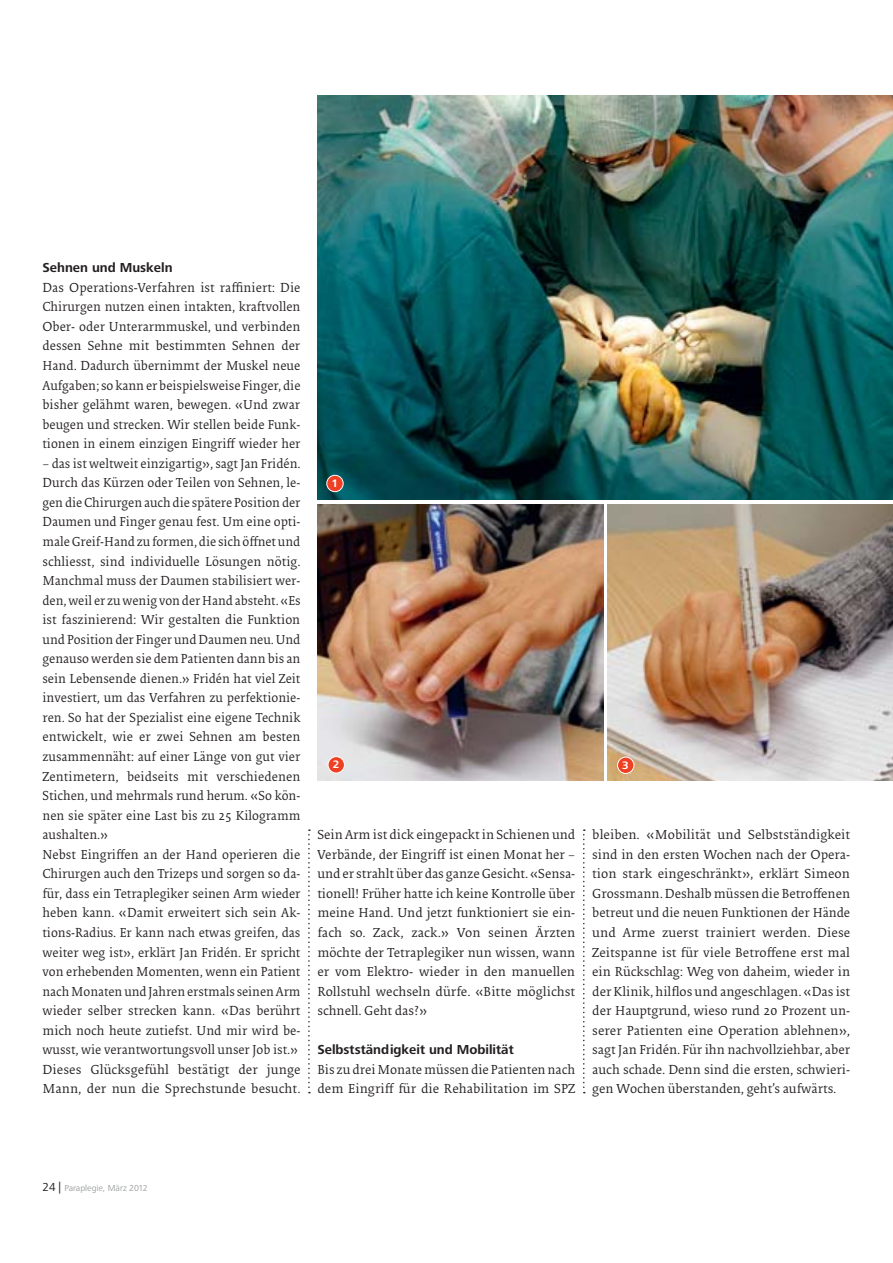
<style>
.page{position:relative;width:893px;height:1263px;background:#fff}
.page>*{position:absolute;margin:0;border:0;box-sizing:border-box;transform-origin:0 0}
.t1{font:13.5px/19.5px "Collis";color:#231f20;text-align:justify}
.t2{font:700 13.5px "Frutiger Next Pro";color:#231f20}
.t3{font:700 11.25px "Frutiger Next Pro";color:#fff}
.t4{font:9px "Frutiger Next Pro";color:#9d9fa1}
.s1{font-size:12px;color:#231f20}
</style>
<div class="page">
<svg style="left:308px;top:829px;width:2px;height:264px"></svg>
<img style="left:317px;top:95px;width:576px;height:405px">
<img style="left:608px;top:504px;width:285px;height:277px">
<img style="left:317px;top:504px;width:286px;height:277px">
<svg style="left:583px;top:829px;width:2px;height:264px"></svg>
<div style="left:327px;top:475px;width:16px;height:17px;background:#ef4023;border-radius:50%"></div>
<div style="left:326px;top:475px;width:17px;height:17px;border:1px solid #fff;border-radius:50%"></div>
<div style="left:328px;top:757px;width:16px;height:16px;background:#ef4023;border-radius:50%"></div>
<div style="left:328px;top:756px;width:17px;height:17px;border:1px solid #fff;border-radius:50%"></div>
<div style="left:617px;top:757px;width:17px;height:16px;background:#ef4023;border-radius:50%"></div>
<div style="left:617px;top:757px;width:17px;height:17px;border:1px solid #fff;border-radius:50%"></div>
<p class="t2" style="left:43px;top:262px;width:132px">Sehnen und Muskeln</p>
<p class="t1" style="left:43px;top:279px;width:259px">Das Operations-Verfahren ist raffiniert: Die Chirurgen nutzen einen intakten, kraftvollen Ober- oder Unterarmmuskel, und verbinden dessen Sehne mit bestimmten Sehnen der Hand. Dadurch übernimmt der Muskel neue Aufgaben; so kann er beispielsweise Finger, die bisher gelähmt waren, bewegen. «Und zwar beugen und strecken. Wir stellen beide Funk&shy;tionen in einem einzigen Eingriff wieder her</p>
<p class="t1" style="left:43px;top:455px;width:260px;text-align:left">– das ist weltweit einzigartig», sagt Jan Fridén.<br>Durch das Kürzen oder Teilen von Sehnen, le&shy;gen die Chirurgen auch die spätere Position der Daumen und Finger genau fest. Um eine opti&shy;male Greif-Hand zu formen, die sich öffnet und schliesst, sind individuelle Lösungen nötig.<br>Manchmal muss der Daumen stabilisiert wer&shy;den, weil er zu wenig von der Hand absteht. «Es ist faszinierend: Wir gestalten die Funktion und Position der Finger und Daumen neu. Und genauso werden sie dem Patienten dann bis an sein Lebensende dienen.» Fridén hat viel Zeit investiert, um das Verfahren zu perfektionie&shy;ren. So hat der Spezialist eine eigene Technik entwickelt, wie er zwei Sehnen am besten zusammennäht: auf einer Länge von gut vier Zentimetern, beidseits mit verschiedenen Stichen, und mehrmals rund herum. «So kön&shy;nen sie später eine Last bis zu 25 Kilogramm aushalten.»<br>Nebst Eingriffen an der Hand operieren die Chirurgen auch den Trizeps und sorgen so da&shy;für, dass ein Tetraplegiker seinen Arm wieder heben kann. «Damit erweitert sich sein Ak&shy;tions-Radius. Er kann nach etwas greifen, das weiter weg ist», erklärt Jan Fridén. Er spricht von erhebenden Momenten, wenn ein Patient nach Monaten und Jahren erstmals seinen Arm wieder selber strecken kann. «Das berührt mich noch heute zutiefst. Und mir wird be&shy;wusst, wie verantwortungsvoll unser Job ist.» Dieses Glücksgefühl bestätigt der junge Mann, der nun die Sprechstunde besucht.</p>
<p class="t3" style="left:331px;top:479px;width:8px">1</p>
<p class="t3" style="left:333px;top:760px;width:8px">2</p>
<p class="t3" style="left:622px;top:760px;width:8px">3</p>
<p class="t1" style="left:317px;top:826px;width:259px">Sein Arm ist dick eingepackt in Schienen und Verbände, der Eingriff ist einen Monat her – und er strahlt über das ganze Gesicht. «Sensa&shy;tionell! Früher hatte ich keine Kontrolle über meine Hand. Und jetzt funktioniert sie ein&shy;fach so. Zack, zack.» Von seinen Ärzten möchte der Tetraplegiker nun wissen, wann er vom Elektro- wieder in den manuellen Rollstuhl wechseln dürfe. «Bitte möglichst schnell. Geht das?»</p>
<p class="t2" style="left:317px;top:1044px;width:198px">Selbstständigkeit und Mobilität</p>
<p class="t1" style="left:317px;top:1061px;width:259px">Bis zu drei Monate müssen die Patienten nach dem Eingriff für die Rehabilitation im SPZ</p>
<p class="t1" style="left:592px;top:826px;width:259px">bleiben. «Mobilität und Selbstständigkeit sind in den ersten Wochen nach der Opera&shy;tion stark eingeschränkt», erklärt Simeon Grossmann. Deshalb müssen die Betroffenen betreut und die neuen Funktionen der Hände und Arme zuerst trainiert werden. Diese Zeitspanne ist für viele Betroffene erst mal ein Rückschlag: Weg von daheim, wieder in der Klinik, hilflos und angeschlagen. «Das ist der Hauptgrund, wieso rund 20 Prozent un&shy;serer Patienten eine Operation ablehnen», sagt Jan Fridén. Für ihn nachvollziehbar, aber auch schade. Denn sind die ersten, schwieri&shy;gen Wochen überstanden, geht’s aufwärts.</p>
<p class="t4" style="left:43px;top:1184px;width:107px"><span class="s1">24 |</span> Paraplegie, März 2012</p>
</div>
